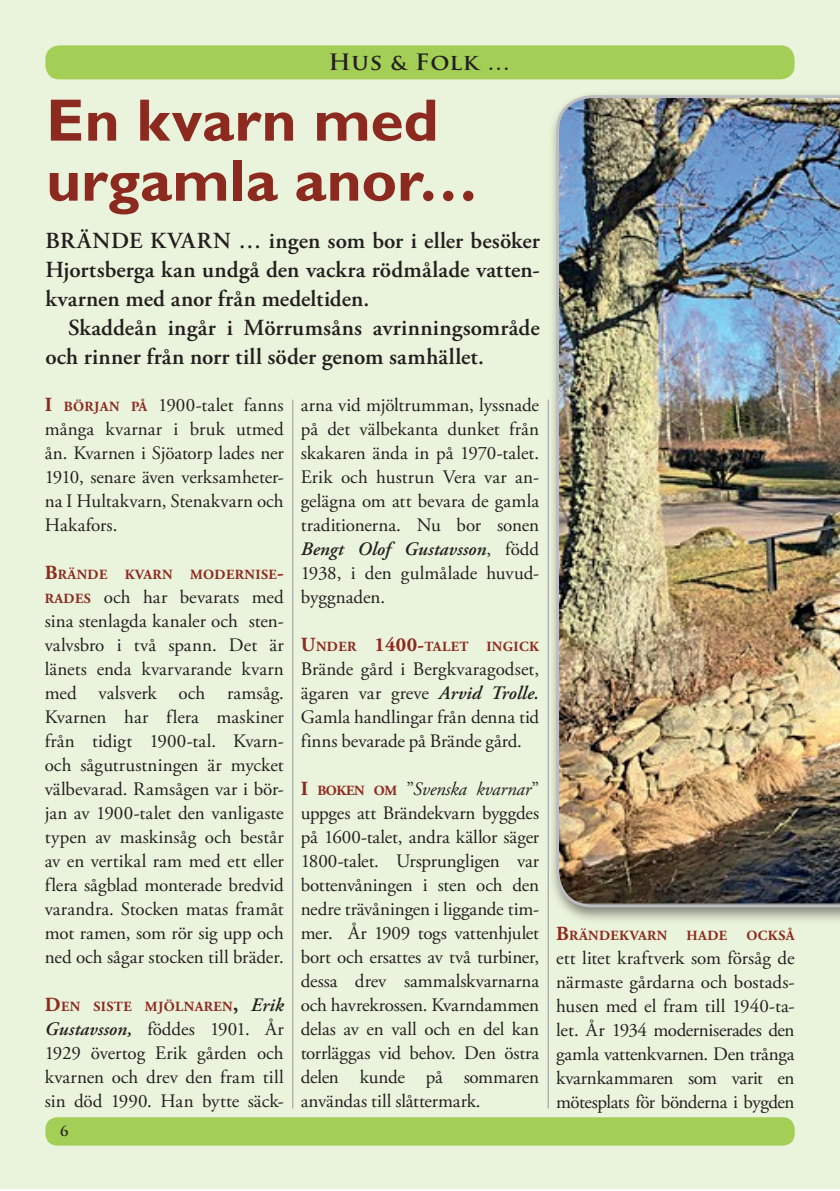
<style>
.page{position:relative;width:840px;height:1191px;background:#fff}
.page>*{position:absolute;margin:0;border:0;box-sizing:border-box;transform-origin:0 0}
.t1{font:700 60px/60px "Gill Sans";color:#8d2a1f}
.t2{font:600 23px/29px "Adobe Garamond Pro";letter-spacing:.005em;color:#231f20;text-align:justify}
.t3{font:700 22px "Trajan Pro";letter-spacing:.03em;color:#231f20;scale:1.05 1}
.t4{font:19px/24px "Adobe Garamond Pro";letter-spacing:-.005em;color:#231f20;text-align:justify}
.t5{font:700 14px "Adobe Garamond Pro";letter-spacing:.03em;color:#8d2a1f}
.t6{font:700 14px "Trajan Pro";color:#231f20}
.s1{font-weight:600;font-style:italic}
.s2{font-size:20px}
.s3{font-weight:700;font-size:20px;color:#8d2a1f}
.s4{font-weight:700;font-size:14px;color:#8d2a1f}
.s5{font-style:italic}
.s6{font-size:20px;color:#231f20}
.s7{font-weight:600;font-style:italic;font-size:19px;color:#231f20}
</style>
<div class="page">
<div style="left:0;top:0;width:839px;height:1188px;background:#eaf3db"></div>
<div style="left:45px;top:1117px;width:749px;height:28px;background:#a3cf57;border-radius:12px"></div>
<div style="left:45px;top:45px;width:749px;height:34px;background:#a3cf57;border-radius:14px"></div>
<div style="left:548px;top:90px;width:291px;height:834px;background:#231f20;opacity:.55"></div>
<img style="left:556px;top:95px;width:283px;height:812px">
<hr style="left:292px;top:400px;width:1px;height:708px;background:#939598">
<hr style="left:547px;top:400px;width:1px;height:708px;background:#939598">
<p class="t3" style="left:328px;top:49px;width:175px">Hus &amp; Folk …</p>
<h1 class="t1" style="left:46px;top:92px;width:433px">En kvarn med urgamla anor…</h1>
<p class="t2" style="left:45px;top:226px;width:495px">BRÄNDE KVARN … ingen som bor i eller besöker Hjortsberga kan undgå den vackra rödmålade vatten&shy;kvarnen med anor från medeltiden.</p>
<p class="t2" style="left:45px;top:313px;width:495px;text-indent:23px">Skaddeån ingår i Mörrumsåns avrinningsområde och rinner från norr till söder genom samhället.</p>
<p class="t4" style="left:300px;top:394px;width:240px">arna vid mjöltrumman, lyssnade på det välbekanta dunket från skakaren ända in på 1970-talet.<br>Erik och hustrun Vera var an&shy;gelägna om att bevara de gamla traditionerna. Nu bor sonen <span class="s1">Bengt Olof Gustavsson</span>, född 1938, i den gulmålade huvud&shy;byggnaden.</p>
<p class="t5" style="left:300px;top:638px;width:169px"><span class="s2">U</span>NDER <span class="s2">1400-</span>TALET</p>
<p class="t5" style="left:486px;top:638px;width:54px">INGICK</p>
<p class="t4" style="left:300px;top:658px;width:240px">Brände gård i Bergkvaragodset, ägaren var greve <span class="s1">Arvid Trolle.<br></span>Gamla handlingar från denna tid finns bevarade på Brände gård.</p>
<p class="t4" style="left:300px;top:778px;width:240px"><span class="s3">I</span> <span class="s4">BOKEN OM</span> ”<span class="s5">Svenska kvarnar</span>” uppges att Brändekvarn byggdes på 1600-talet, andra källor säger 1800-talet. Ursprungligen var bottenvåningen i sten och den nedre trävåningen i liggande tim&shy;mer. År 1909 togs vattenhjulet bort och ersattes av två turbiner, dessa drev sammalskvarnarna och havrekrossen. Kvarndammen delas av en vall och en del kan torrläggas vid behov. Den östra delen kunde på sommaren användas till slåttermark.</p>
<p class="t4" style="left:45px;top:394px;width:240px"><span class="s3">I</span> <span class="s4">BÖRJAN PÅ</span> 1900-talet fanns många kvarnar i bruk utmed ån. Kvarnen i Sjöatorp lades ner 1910, senare även verksamheter&shy;na I Hultakvarn, Stenakvarn och Hakafors.</p>
<p class="t5" style="left:45px;top:566px;width:240px"><span class="s2">B</span>RÄNDE KVARN MODERNISE<span class="s2">-</span></p>
<p class="t4" style="left:45px;top:586px;width:240px"><span class="s4">RADES</span> och har bevarats med sina stenlagda kanaler och sten&shy;valvsbro i två spann. Det är länets enda kvarvarande kvarn med valsverk och ramsåg.<br>Kvarnen har flera maskiner från tidigt 1900-tal. Kvarn&shy;och sågutrustningen är mycket välbevarad. Ramsågen var i bör&shy;jan av 1900-talet den vanligaste typen av maskinsåg och består av en vertikal ram med ett eller flera sågblad monterade bredvid varandra. Stocken matas framåt mot ramen, som rör sig upp och ned och sågar stocken till bräder.</p>
<p class="t5" style="left:45px;top:998px;width:240px"><span class="s2">D</span>EN SISTE MJÖLNAREN<span class="s6">,</span> <span class="s7">Erik</span></p>
<p class="t4" style="left:45px;top:1018px;width:240px"><span class="s1">Gustavsson,</span> föddes 1901. År 1929 övertog Erik gården och kvarnen och drev den fram till sin död 1990. Han bytte säck-</p>
<p class="t6" style="left:60px;top:1122px;width:10px">6</p>
<p class="t5" style="left:556px;top:927px;width:112px"><span class="s2">B</span>RÄND EKVARN</p>
<p class="t5" style="left:686px;top:927px;width:42px">HADE</p>
<p class="t5" style="left:746px;top:927px;width:51px">OCKSÅ</p>
<p class="t4" style="left:556px;top:946px;width:240px">ett litet kraftverk som försåg de närmaste gårdarna och bostads&shy;husen med el fram till 1940-ta&shy;let. År 1934 moderniserades den gamla vattenkvarnen. Den trånga kvarnkammaren som varit en mötesplats för bönderna i bygden</p>
</div>
